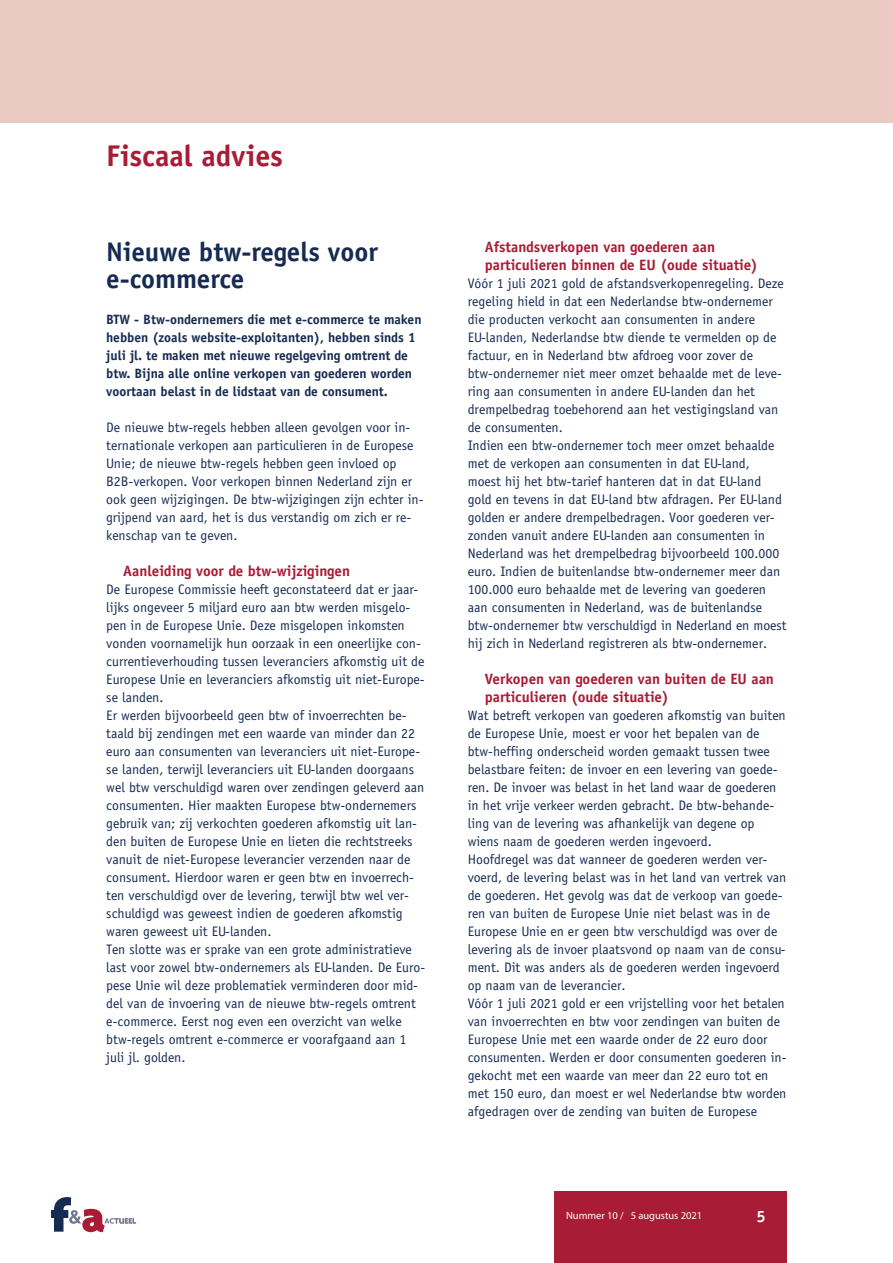
<style>
.page{position:relative;width:893px;height:1263px;background:#fff}
.page>*{position:absolute;margin:0;border:0;box-sizing:border-box;transform-origin:0 0}
.t1{font:700 30px "Officina Sans Std";letter-spacing:-.005em;color:#a91c35}
.t2{font:700 27px/27px "Officina Sans Std";color:#162b52}
.t3{font:700 16.5px "Officina Sans Std";color:#fff}
.t4{font:700 15px/18px "Officina Sans Std";color:#a91c35}
.t5{font:13.8px/18px "Officina Sans Std";color:#162b52}
.t6{font:700 13.5px/18px "Officina Sans Std";color:#162b52}
.t7{font:10.5px "Myriad Pro";color:#fff}
</style>
<div class="page">
<div style="left:0;top:0;width:893px;height:122px;background:#eacac2"></div>
<div style="left:554px;top:1191px;width:233px;height:72px;background:#a91c35"></div>
<svg style="left:51px;top:1197px;width:85px;height:35px"></svg>
<h1 class="t1" style="left:106px;top:137px;width:178px">Fiscaal advies</h1>
<h2 class="t2" style="left:106px;top:238px;width:273px">Nieuwe btw-regels voor e-commerce</h2>
<p class="t6" style="left:106px;top:310px;width:317px">BTW - Btw-ondernemers die met e-commerce te maken hebben (zoals website-exploitanten), hebben sinds 1 juli jl. te maken met nieuwe regelgeving omtrent de btw. Bijna alle online verkopen van goederen worden voortaan belast in de lidstaat van de consument.</p>
<p class="t5" style="left:106px;top:418px;width:319px">De nieuwe btw-regels hebben alleen gevolgen voor in&shy;ternationale verkopen aan particulieren in de Europese Unie; de nieuwe btw-regels hebben geen invloed op B2B-verkopen. Voor verkopen binnen Nederland zijn er ook geen wijzigingen. De btw-wijzigingen zijn echter in&shy;grijpend van aard, het is dus verstandig om zich er re&shy;kenschap van te geven.</p>
<p class="t4" style="left:123px;top:562px;width:228px">Aanleiding voor de btw-wijzigingen</p>
<p class="t5" style="left:106px;top:580px;width:320px">De Europese Commissie heeft geconstateerd dat er jaar&shy;lijks ongeveer 5 miljard euro aan btw werden misgelo&shy;pen in de Europese Unie. Deze misgelopen inkomsten vonden voornamelijk hun oorzaak in een oneerlijke con&shy;currentieverhouding tussen leveranciers afkomstig uit de Europese Unie en leveranciers afkomstig uit niet-Europe&shy;se landen.<br>Er werden bijvoorbeeld geen btw of invoerrechten be&shy;taald bij zendingen met een waarde van minder dan 22 euro aan consumenten van leveranciers uit niet-Europe&shy;se landen, terwijl leveranciers uit EU-landen doorgaans wel btw verschuldigd waren over zendingen geleverd aan consumenten. Hier maakten Europese btw-ondernemers gebruik van; zij verkochten goederen afkomstig uit lan&shy;den buiten de Europese Unie en lieten die rechtstreeks vanuit de niet-Europese leverancier verzenden naar de consument. Hierdoor waren er geen btw en invoerrech&shy;ten verschuldigd over de levering, terwijl btw wel ver&shy;schuldigd was geweest indien de goederen afkomstig waren geweest uit EU-landen.<br>Ten slotte was er sprake van een grote administratieve last voor zowel btw-ondernemers als EU-landen. De Euro&shy;pese Unie wil deze problematiek verminderen door mid&shy;del van de invoering van de nieuwe btw-regels omtrent e-commerce. Eerst nog even een overzicht van welke btw-regels omtrent e-commerce er voorafgaand aan 1 juli jl. golden.</p>
<p class="t4" style="left:485px;top:238px;width:275px">Afstandsverkopen van goederen aan particulieren binnen de EU (oude situatie)</p>
<p class="t5" style="left:468px;top:274px;width:320px">Vóór 1 juli 2021 gold de afstandsverkopenregeling. Deze regeling hield in dat een Nederlandse btw-ondernemer die producten verkocht aan consumenten in andere EU-landen, Nederlandse btw diende te vermelden op de factuur, en in Nederland btw afdroeg voor zover de btw-ondernemer niet meer omzet behaalde met de leve&shy;ring aan consumenten in andere EU-landen dan het drempelbedrag toebehorend aan het vestigingsland van de consumenten.<br>Indien een btw-ondernemer toch meer omzet behaalde met de verkopen aan consumenten in dat EU-land,<br>moest hij het btw-tarief hanteren dat in dat EU-land gold en tevens in dat EU-land btw afdragen. Per EU-land golden er andere drempelbedragen. Voor goederen ver&shy;zonden vanuit andere EU-landen aan consumenten in Nederland was het drempelbedrag bijvoorbeeld 100.000 euro. Indien de buitenlandse btw-ondernemer meer dan 100.000 euro behaalde met de levering van goederen aan consumenten in Nederland, was de buitenlandse btw-ondernemer btw verschuldigd in Nederland en moest hij zich in Nederland registreren als btw-ondernemer.</p>
<p class="t4" style="left:485px;top:670px;width:291px">Verkopen van goederen van buiten de EU aan particulieren (oude situatie)</p>
<p class="t5" style="left:468px;top:706px;width:320px">Wat betreft verkopen van goederen afkomstig van buiten de Europese Unie, moest er voor het bepalen van de btw-heffing onderscheid worden gemaakt tussen twee belastbare feiten: de invoer en een levering van goede&shy;ren. De invoer was belast in het land waar de goederen in het vrije verkeer werden gebracht. De btw-behande&shy;ling van de levering was afhankelijk van degene op wiens naam de goederen werden ingevoerd.<br>Hoofdregel was dat wanneer de goederen werden ver&shy;voerd, de levering belast was in het land van vertrek van de goederen. Het gevolg was dat de verkoop van goede&shy;ren van buiten de Europese Unie niet belast was in de Europese Unie en er geen btw verschuldigd was over de levering als de invoer plaatsvond op naam van de consu&shy;ment. Dit was anders als de goederen werden ingevoerd op naam van de leverancier.<br>Vóór 1 juli 2021 gold er een vrijstelling voor het betalen van invoerrechten en btw voor zendingen van buiten de Europese Unie met een waarde onder de 22 euro door consumenten. Werden er door consumenten goederen in&shy;gekocht met een waarde van meer dan 22 euro tot en met 150 euro, dan moest er wel Nederlandse btw worden afgedragen over de zending van buiten de Europese</p>
<p class="t7" style="left:566px;top:1209px;width:138px">Nummer 10 / 5 augustus 2021</p>
<p class="t3" style="left:756px;top:1206px;width:11px">5</p>
</div>
